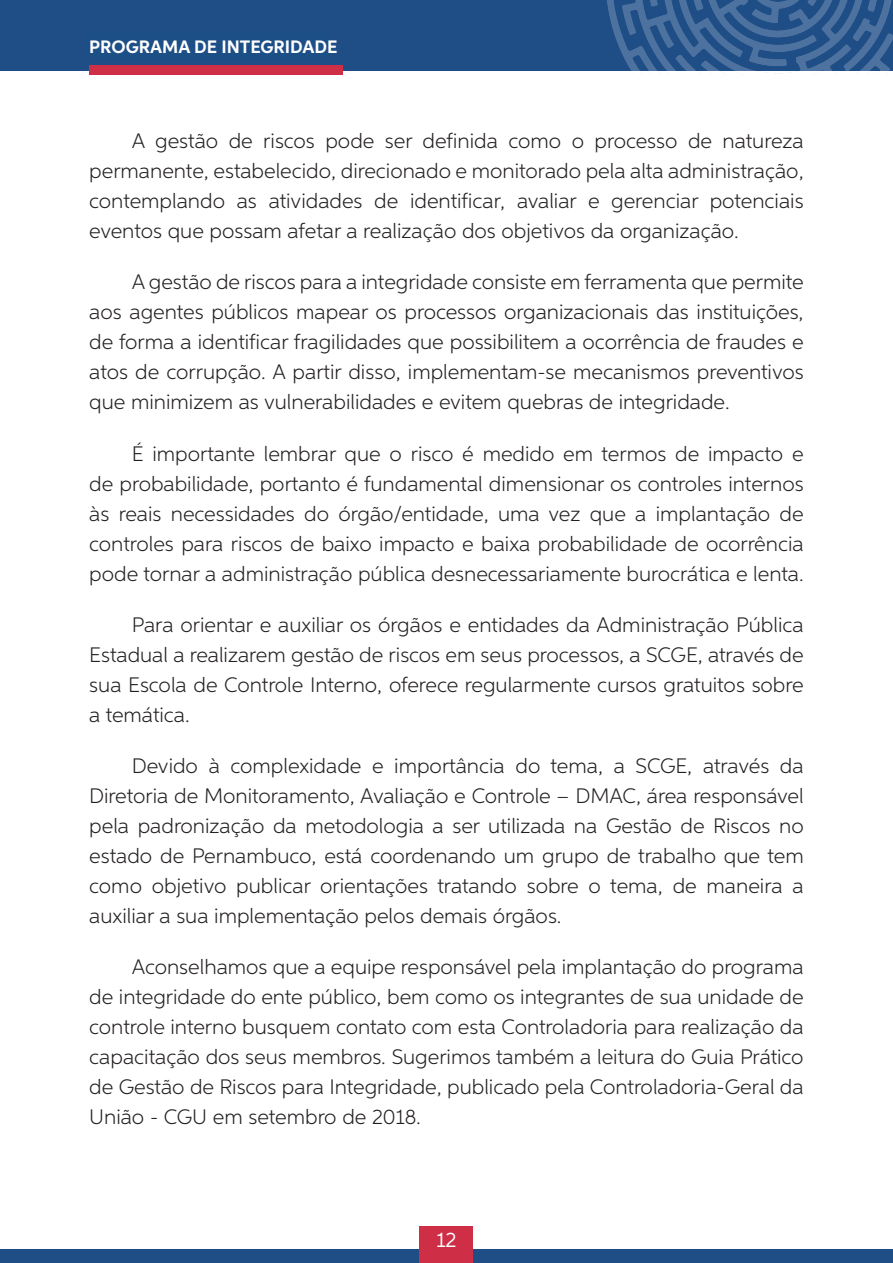
<style>
.page{position:relative;width:893px;height:1263px;background:#fff}
.page>*{position:absolute;margin:0;border:0;box-sizing:border-box;transform-origin:0 0}
.t1{font:300 21px/30px "Neutro";color:#231f20;text-align:justify}
.t2{font:21px "Neutro";color:#fff}
.nota_de_rodapé_neutr{font:700 18px "Neutro";color:#fff}
.t3{font:18px "Heavitas";color:#fff}
</style>
<div class="page">
<div style="left:0;top:0;width:893px;height:71px;background:#1f4e87"></div>
<img style="left:607px;top:0;width:286px;height:74px">
<div style="left:0;top:1249px;width:893px;height:14px;background:#1f4e87"></div>
<div style="left:419px;top:1226px;width:54px;height:37px;background:#cf2e47"></div>
<div style="left:89px;top:65px;width:254px;height:10px;background:#cf2e47"></div>
<p class="nota_de_rodapé_neutr" style="left:89px;top:36px;width:250px">PROGRAMA DE INTEGRIDADE</p>
<p class="t3" style="left:89px;top:39px;width:238px">PLANO DE INTEGRIDADE</p>
<p class="t1" style="left:89px;top:125px;width:716px;text-indent:43px">A gestão de riscos pode ser definida como o processo de natureza permanente, estabelecido, direcionado e monitorado pela alta administração, contemplando as atividades de identificar, avaliar e gerenciar potenciais eventos que possam afetar a realização dos objetivos da organização.</p>
<p class="t1" style="left:89px;top:267px;width:716px;text-indent:43px">A gestão de riscos para a integridade consiste em ferramenta que permite aos agentes públicos mapear os processos organizacionais das instituições, de forma a identificar fragilidades que possibilitem a ocorrência de fraudes e atos de corrupção. A partir disso, implementam-se mecanismos preventivos que minimizem as vulnerabilidades e evitem quebras de integridade.</p>
<p class="t1" style="left:89px;top:438px;width:716px;text-indent:43px">É importante lembrar que o risco é medido em termos de impacto e de probabilidade, portanto é fundamental dimensionar os controles internos às reais necessidades do órgão/entidade, uma vez que a implantação de controles para riscos de baixo impacto e baixa probabilidade de ocorrência pode tornar a administração pública desnecessariamente burocrática e lenta.</p>
<p class="t1" style="left:89px;top:609px;width:716px;text-indent:43px">Para orientar e auxiliar os órgãos e entidades da Administração Pública Estadual a realizarem gestão de riscos em seus processos, a SCGE, através de sua Escola de Controle Interno, oferece regularmente cursos gratuitos sobre a temática.</p>
<p class="t1" style="left:89px;top:750px;width:716px;text-indent:43px">Devido à complexidade e importância do tema, a SCGE, através da Diretoria de Monitoramento, Avaliação e Controle – DMAC, área responsável pela padronização da metodologia a ser utilizada na Gestão de Riscos no estado de Pernambuco, está coordenando um grupo de trabalho que tem como objetivo publicar orientações tratando sobre o tema, de maneira a auxiliar a sua implementação pelos demais órgãos.</p>
<p class="t1" style="left:89px;top:952px;width:716px;text-indent:43px">Aconselhamos que a equipe responsável pela implantação do programa de integridade do ente público, bem como os integrantes de sua unidade de controle interno busquem contato com esta Controladoria para realização da capacitação dos seus membros. Sugerimos também a leitura do Guia Prático de Gestão de Riscos para Integridade, publicado pela Controladoria-Geral da União - CGU em setembro de 2018.</p>
<p class="t2" style="left:436px;top:1227px;width:22px">12</p>
</div>
